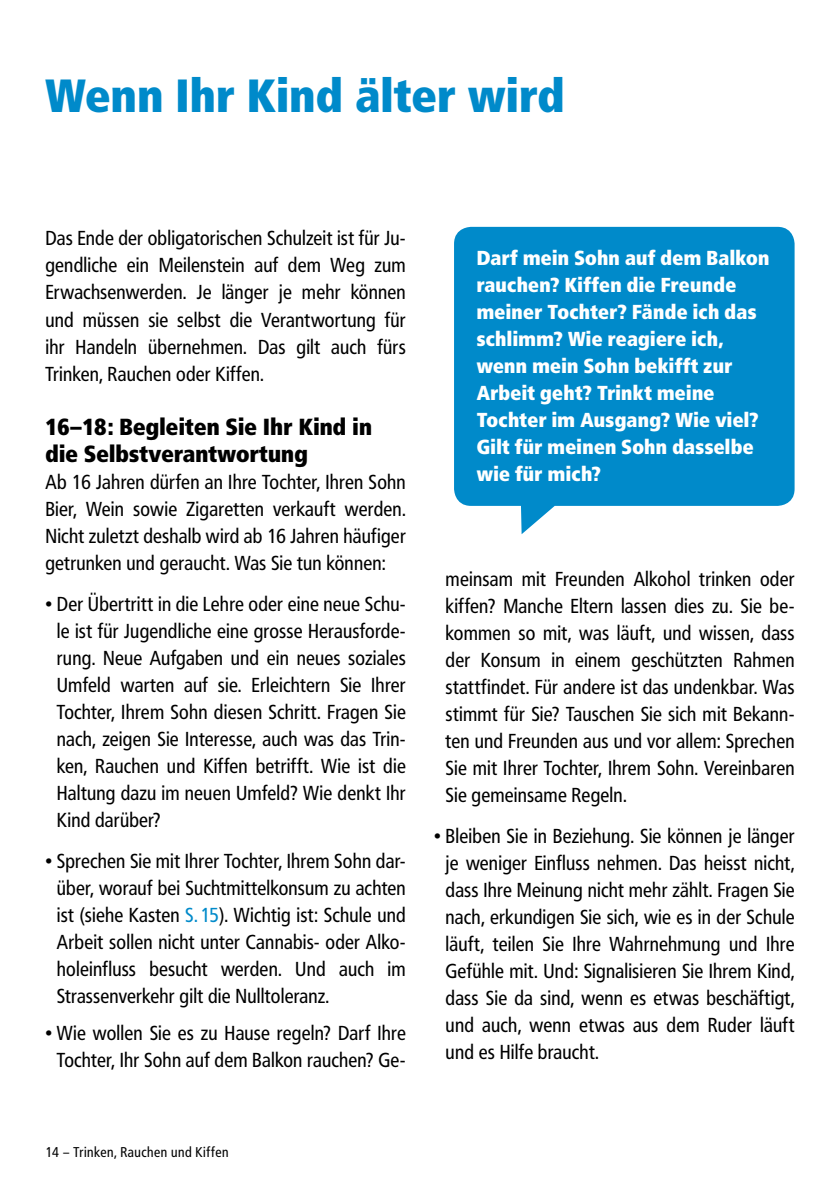
<style>
.page{position:relative;width:840px;height:1191px;background:#fff}
.page>*{position:absolute;margin:0;border:0;box-sizing:border-box;transform-origin:0 0}
.t1{font:800 46px "Frutiger Condensed BQ";letter-spacing:.015em;color:#008aca}
.t2{font:800 23px/27px "Frutiger Condensed BQ";letter-spacing:.01em;color:#000}
.t3{font:20px/27px "Frutiger Condensed BQ";letter-spacing:.01em;color:#000;text-align:justify}
.t4{font:800 20px/27px "Frutiger Condensed BQ";letter-spacing:.015em;color:#fff}
.t5{font:14px "Frutiger Condensed BQ";letter-spacing:.04em;color:#000}
.s1{color:#008aca}
</style>
<div class="page">
<svg style="left:454px;top:227px;width:340px;height:307px;background:#1794ce"></svg>
<h1 class="t1" style="left:45px;top:67px;width:520px">Wenn Ihr Kind älter wird</h1>
<p class="t3" style="left:45px;top:225px;width:362px">Das Ende der obligatorischen Schulzeit ist für Ju&shy;gendliche ein Meilenstein auf dem Weg zum Erwachsenwerden. Je länger je mehr können und müssen sie selbst die Verantwortung für ihr Handeln übernehmen. Das gilt auch fürs Trinken, Rauchen oder Kiffen.</p>
<p class="t2" style="left:45px;top:413px;width:328px">16–18: Begleiten Sie Ihr Kind in die Selbstverantwortung</p>
<p class="t3" style="left:45px;top:468px;width:362px">Ab 16 Jahren dürfen an Ihre Tochter, Ihren Sohn Bier, Wein sowie Zigaretten verkauft werden.<br>Nicht zuletzt deshalb wird ab 16 Jahren häufiger getrunken und geraucht. Was Sie tun können:</p>
<p class="t3" style="left:57px;top:590px;width:350px;text-indent:-11px">• Der Übertritt in die Lehre oder eine neue Schu&shy;le ist für Jugendliche eine grosse Herausforde&shy;rung. Neue Aufgaben und ein neues soziales Umfeld warten auf sie. Erleichtern Sie Ihrer Tochter, Ihrem Sohn diesen Schritt. Fragen Sie nach, zeigen Sie Interesse, auch was das Trin&shy;ken, Rauchen und Kiffen betrifft. Wie ist die Haltung dazu im neuen Umfeld? Wie denkt Ihr Kind darüber?</p>
<p class="t3" style="left:57px;top:847px;width:350px;text-indent:-11px">• Sprechen Sie mit Ihrer Tochter, Ihrem Sohn dar&shy;über, worauf bei Suchtmittelkonsum zu achten ist (siehe Kasten <span class="s1">S. 15</span>). Wichtig ist: Schule und Arbeit sollen nicht unter Cannabis- oder Alko&shy;holeinfluss besucht werden. Und auch im Strassenverkehr gilt die Nulltoleranz.</p>
<p class="t3" style="left:45px;top:1019px;width:362px;text-align:center">• Wie wollen Sie es zu Hause regeln? Darf Ihre<br>Tochter, Ihr Sohn auf dem Balkon rauchen? Ge-</p>
<p class="t4" style="left:476px;top:245px;width:294px">Darf mein Sohn auf dem Balkon rauchen? Kiffen die Freunde meiner Tochter? Fände ich das schlimm? Wie reagiere ich, wenn mein Sohn bekifft zur<br>Arbeit geht? Trinkt meine<br>Tochter im Ausgang? Wie viel?<br>Gilt für meinen Sohn dasselbe wie für mich?</p>
<p class="t3" style="left:445px;top:565px;width:350px">meinsam mit Freunden Alkohol trinken oder kiffen? Manche Eltern lassen dies zu. Sie be&shy;kommen so mit, was läuft, und wissen, dass der Konsum in einem geschützten Rahmen stattfindet. Für andere ist das undenkbar. Was stimmt für Sie? Tauschen Sie sich mit Bekann&shy;ten und Freunden aus und vor allem: Sprechen Sie mit Ihrer Tochter, Ihrem Sohn. Vereinbaren Sie gemeinsame Regeln.</p>
<p class="t3" style="left:445px;top:822px;width:350px;text-indent:-11px">• Bleiben Sie in Beziehung. Sie können je länger je weniger Einfluss nehmen. Das heisst nicht, dass Ihre Meinung nicht mehr zählt. Fragen Sie nach, erkundigen Sie sich, wie es in der Schule läuft, teilen Sie Ihre Wahrnehmung und Ihre Gefühle mit. Und: Signalisieren Sie Ihrem Kind, dass Sie da sind, wenn es etwas beschäftigt, und auch, wenn etwas aus dem Ruder läuft und es Hilfe braucht.</p>
<p class="t5" style="left:45px;top:1143px;width:184px">14 – Trinken, Rauchen und Kiffen</p>
</div>
